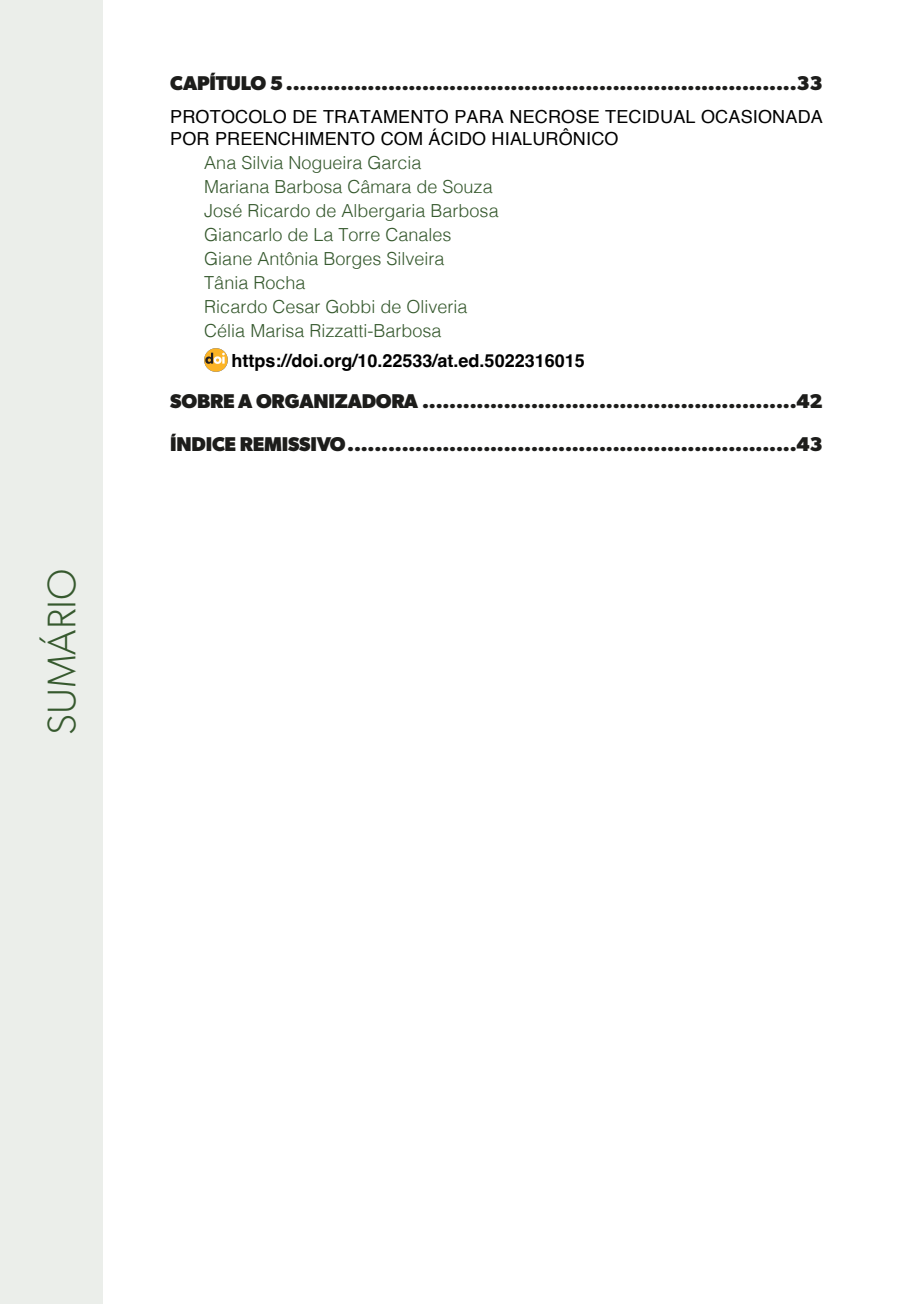
<style>
.page{position:relative;width:908px;height:1304px;background:#fff}
.page>*{position:absolute;margin:0;border:0;box-sizing:border-box;transform-origin:0 0}
.t1{font:300 40px "Gibson";color:#36592e}
.t2{font:700 20px/43px "Gibson";letter-spacing:-.01em;color:#1d1d1b}
.t3{font:300 18px/24px "Helvetica";color:#36592e}
.t4{font:18px/22px "Helvetica";letter-spacing:.01em;color:#000}
.t5{font:700 18px "Helvetica";color:#000}
</style>
<div class="page">
<div style="left:0;top:0;width:103px;height:1304px;background:#ebeeea"></div>
<img style="left:204px;top:348px;width:23px;height:23px">
<h1 class="t1" style="left:37px;top:735px;width:167px;rotate:-90deg">SUMÁRIO</h1>
<p class="t2" style="left:170px;top:61px;width:653px">CAPÍTULO 5 ...........................................................................33</p>
<p class="t4" style="left:170px;top:106px;width:653px">PROTOCOLO DE TRATAMENTO PARA NECROSE TECIDUAL OCASIONADA<br>POR PREENCHIMENTO COM ÁCIDO HIALURÔNICO</p>
<p class="t3" style="left:204px;top:149px;width:296px">Ana Silvia Nogueira Garcia<br>Mariana Barbosa Câmara de Souza<br>José Ricardo de Albergaria Barbosa<br>Giancarlo de La Torre Canales<br>Giane Antônia Borges Silveira<br>Tânia Rocha<br>Ricardo Cesar Gobbi de Oliveria<br>Célia Marisa Rizzatti-Barbosa</p>
<p class="t5" style="left:231px;top:350px;width:355px">https://doi.org/10.22533/at.ed.5022316015</p>
<p class="t2" style="left:170px;top:380px;width:653px">SOBRE A ORGANIZADORA .......................................................42<br>ÍNDICE REMISSIVO..................................................................43</p>
</div>
